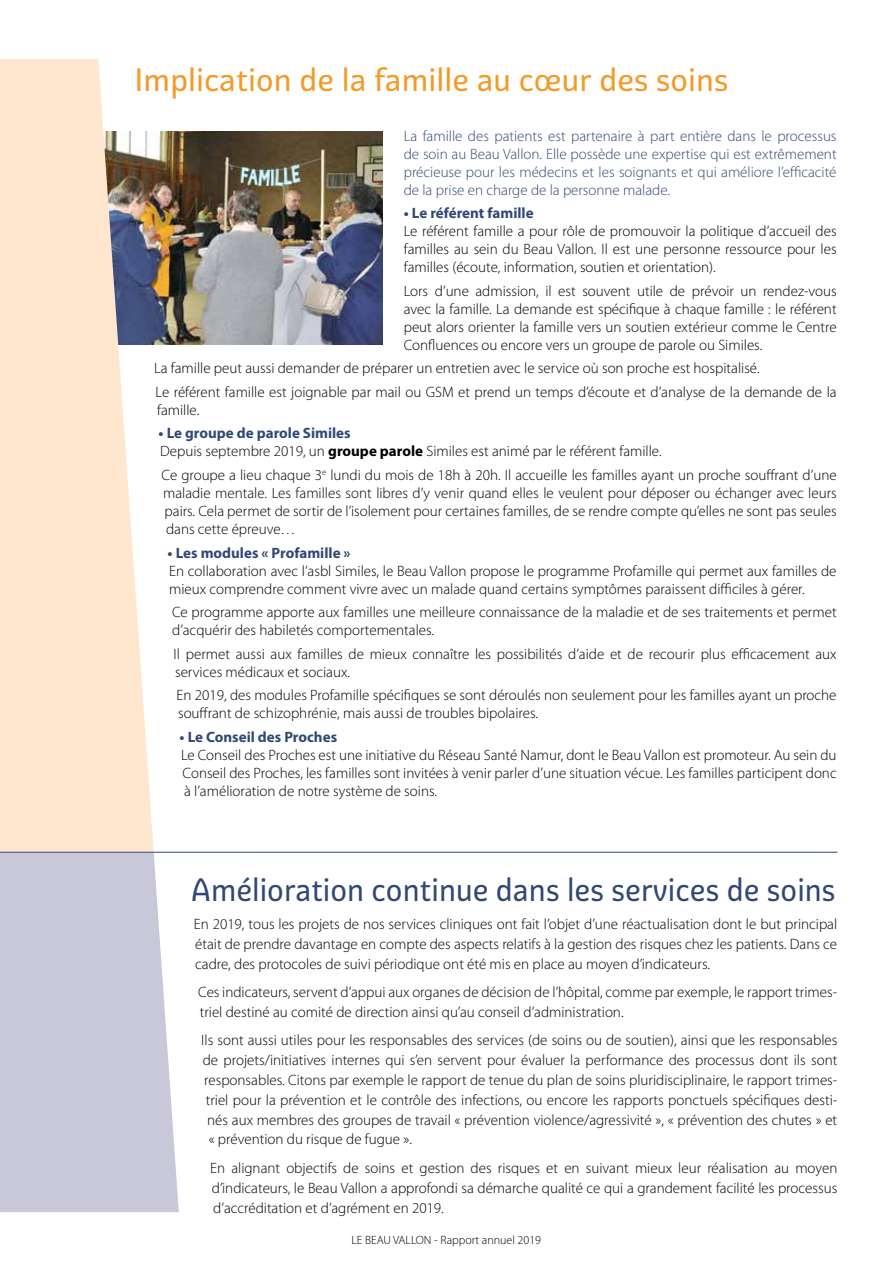
<style>
.page{position:relative;width:893px;height:1268px;background:#fff}
.page>*{position:absolute;margin:0;border:0;box-sizing:border-box;transform-origin:0 0}
.t1{font:31.5px "Graviola";color:#314874;scale:.95 1}
.t2{font:31.5px "Graviola";color:#f59a28}
.t3{font:300 15px/18px "Myriad Pro";color:#000}
.t4{font:300 15px/18px "Myriad Pro";color:#314874;text-align:justify}
.t5{font:700 15px "Myriad Pro";color:#314874}
.t6{font:300 12px "Myriad Pro";color:#000}
.s1{font-weight:700;color:#314874}
.s2{font-weight:700}
</style>
<div class="page">
<img style="left:154px;top:132px;width:228px;height:212px">
<svg style="left:0;top:59px;width:154px;height:792px;background:#f3e0cc"></svg>
<svg style="left:0;top:852px;width:179px;height:359px;background:#cbcbda"></svg>
<hr style="left:0;top:851px;width:837px;height:1px;background:#314874">
<h1 class="t2" style="left:135px;top:60px;width:596px">Implication de la famille au cœur des soins</h1>
<p class="t4" style="left:404px;top:127px;width:434px">La famille des patients est partenaire à part entière dans le processus de soin au Beau Vallon. Elle possède une expertise qui est extrêmement précieuse pour les médecins et les soignants et qui améliore l’efficacité de la prise en charge de la personne malade.</p>
<p class="t5" style="left:404px;top:203px;width:131px">• Le référent famille</p>
<p class="t3" style="left:404px;top:222px;width:434px;text-align:justify">Le référent famille a pour rôle de promouvoir la politique d’accueil des familles au sein du Beau Vallon. Il est une personne ressource pour les familles (écoute, information, soutien et orientation).</p>
<p class="t3" style="left:404px;top:282px;width:434px;text-align:justify">Lors d’une admission, il est souvent utile de prévoir un rendez-vous avec la famille. La demande est spécifique à chaque famille : le référent peut alors orienter la famille vers un soutien extérieur comme le Centre Confluences ou encore vers un groupe de parole ou Similes.</p>
<p class="t3" style="left:154px;top:357px;width:684px;line-height:23.5px">La famille peut aussi demander de préparer un entretien avec le service où son proche est hospitalisé.<br>Le référent famille est joignable par mail ou GSM et prend un temps d’écoute et d’analyse de la demande de la</p>
<p class="t3" style="left:157px;top:401px;width:44px">famille.</p>
<p class="t3" style="left:159px;top:424px;width:505px"><span class="s1">• Le groupe de parole Similes<br></span>Depuis septembre 2019, un <span class="s2">groupe parole</span> Similes est animé par le référent famille.</p>
<p class="t3" style="left:162px;top:466px;width:677px;text-align:justify">Ce groupe a lieu chaque 3<sup>e</sup> lundi du mois de 18h à 20h. Il accueille les familles ayant un proche souffrant d’une maladie mentale. Les familles sont libres d’y venir quand elles le veulent pour déposer ou échanger avec leurs pairs. Cela permet de sortir de l’isolement pour certaines familles, de se rendre compte qu’elles ne sont pas seules dans cette épreuve…</p>
<p class="t5" style="left:168px;top:542px;width:184px">• Les modules « Profamille »</p>
<p class="t3" style="left:169px;top:561px;width:669px">En collaboration avec l’asbl Similes, le Beau Vallon propose le programme Profamille qui permet aux familles de mieux comprendre comment vivre avec un malade quand certains symptômes paraissent difficiles à gérer.</p>
<p class="t3" style="left:172px;top:603px;width:666px">Ce programme apporte aux familles une meilleure connaissance de la maladie et de ses traitements et permet d’acquérir des habiletés comportementales.</p>
<p class="t3" style="left:174px;top:645px;width:665px">Il permet aussi aux familles de mieux connaître les possibilités d’aide et de recourir plus efficacement aux services médicaux et sociaux.</p>
<p class="t3" style="left:177px;top:686px;width:661px">En 2019, des modules Profamille spécifiques se sont déroulés non seulement pour les familles ayant un proche souffrant de schizophrénie, mais aussi de troubles bipolaires.</p>
<p class="t5" style="left:180px;top:726px;width:159px">• Le Conseil des Proches</p>
<p class="t3" style="left:181px;top:746px;width:657px;text-align:justify">Le Conseil des Proches est une initiative du Réseau Santé Namur, dont le Beau Vallon est promoteur. Au sein du Conseil des Proches, les familles sont invitées à venir parler d’une situation vécue. Les familles participent donc à l’amélioration de notre système de soins.</p>
<h1 class="t1" style="left:191px;top:870px;width:680px">Amélioration continue dans les services de soins</h1>
<p class="t3" style="left:194px;top:914px;width:645px;line-height:19.8px;text-align:justify">En 2019, tous les projets de nos services cliniques ont fait l’objet d’une réactualisation dont le but principal était de prendre davantage en compte des aspects relatifs à la gestion des risques chez les patients. Dans ce cadre, des protocoles de suivi périodique ont été mis en place au moyen d’indicateurs.</p>
<p class="t3" style="left:198px;top:982px;width:640px;line-height:19.8px">Ces indicateurs, servent d’appui aux organes de décision de l’hôpital, comme par exemple, le rapport trimes&shy;triel destiné au comité de direction ainsi qu’au conseil d’administration.</p>
<p class="t3" style="left:201px;top:1031px;width:638px">Ils sont aussi utiles pour les responsables des services (de soins ou de soutien), ainsi que les responsables</p>
<p class="t3" style="left:203px;top:1051px;width:636px">de projets/initiatives internes qui s’en servent pour évaluer la performance des processus dont ils sont</p>
<p class="t3" style="left:204px;top:1070px;width:635px">responsables. Citons par exemple le rapport de tenue du plan de soins pluridisciplinaire, le rapport trimes-</p>
<p class="t3" style="left:206px;top:1090px;width:633px">triel pour la prévention et le contrôle des infections, ou encore les rapports ponctuels spécifiques desti-</p>
<p class="t3" style="left:207px;top:1110px;width:631px">nés aux membres des groupes de travail « prévention violence/agressivité », « prévention des chutes » et</p>
<p class="t3" style="left:209px;top:1130px;width:205px">« prévention du risque de fugue ».</p>
<p class="t3" style="left:210px;top:1157px;width:629px;line-height:19.8px;text-align:justify">En alignant objectifs de soins et gestion des risques et en suivant mieux leur réalisation au moyen d’indicateurs, le Beau Vallon a approfondi sa démarche qualité ce qui a grandement facilité les processus d’accréditation et d’agrément en 2019.</p>
<p class="t6" style="left:351px;top:1233px;width:191px">LE BEAU VALLON - Rapport annuel 2019</p>
</div>
